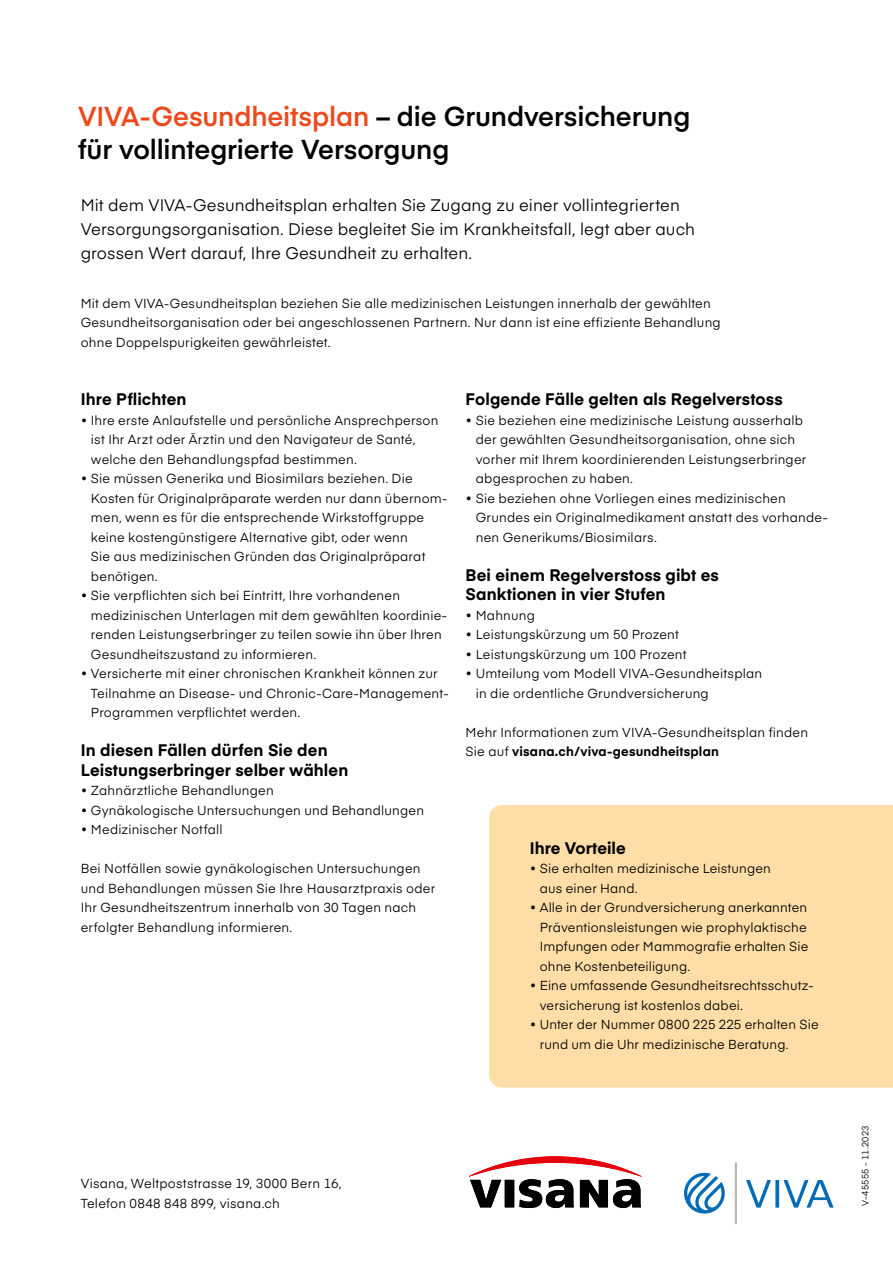
<style>
.page{position:relative;width:893px;height:1263px;background:#fff}
.page>*{position:absolute;margin:0;border:0;box-sizing:border-box;transform-origin:0 0}
.t1{font:600 27px/33px "Eina 03";letter-spacing:-.005em;color:#000}
.t2{font:16.5px/24px "Eina 03";letter-spacing:.005em;color:#000}
.t3{font:700 16.5px/19.5px "Eina 03";letter-spacing:.005em;color:#000}
.t4{font:12.9px/19.5px "Eina 03";letter-spacing:.015em;color:#000}
.t5{font:9px "Eina 03";letter-spacing:.03em;color:#000}
.s1{color:#eb4a1d}
.s2{font-weight:700}
</style>
<div class="page">
<div style="left:489px;top:805px;width:404px;height:283px;background:#fedda7"></div>
<svg style="left:469px;top:1156px;width:173px;height:52px"></svg>
<svg style="left:684px;top:1172px;width:41px;height:42px"></svg>
<hr style="left:735px;top:1163px;width:2px;height:60px;background:#b3b7b0">
<svg style="left:746px;top:1180px;width:87px;height:27px"></svg>
<h1 class="t1" style="left:78px;top:98px;width:614px"><span class="s1">VIVA-Gesundheitsplan</span> – die Grundversicherung für vollintegrierte Versorgung</h1>
<p class="t2" style="left:81px;top:192px;width:616px">Mit dem VIVA-Gesundheitsplan erhalten Sie Zugang zu einer vollintegrierten<br>Versorgungsorganisation. Diese begleitet Sie im Krankheitsfall, legt aber auch grossen Wert darauf, Ihre Gesundheit zu erhalten.</p>
<p class="t4" style="left:81px;top:292px;width:641px">Mit dem VIVA-Gesundheitsplan beziehen Sie alle medizinischen Leistungen innerhalb der gewählten<br>Gesundheitsorganisation oder bei angeschlossenen Partnern. Nur dann ist eine effiziente Behandlung ohne Doppelspurigkeiten gewährleistet.</p>
<p class="t3" style="left:81px;top:388px;width:107px">Ihre Pflichten</p>
<p class="t4" style="left:91px;top:409px;width:349px;text-indent:-10px">• Ihre erste Anlaufstelle und persönliche Ansprechperson ist Ihr Arzt oder Ärztin und den Navigateur de Santé, welche den Behandlungspfad bestimmen.</p>
<p class="t4" style="left:91px;top:468px;width:358px;text-indent:-10px">• Sie müssen Generika und Biosimilars beziehen. Die Kosten für Originalpräparate werden nur dann übernom&shy;men, wenn es für die entsprechende Wirkstoffgruppe keine kostengünstigere Alternative gibt, oder wenn<br>Sie aus medizinischen Gründen das Originalpräparat benötigen.</p>
<p class="t4" style="left:91px;top:585px;width:358px;text-indent:-10px">• Sie verpflichten sich bei Eintritt, Ihre vorhandenen medizinischen Unterlagen mit dem gewählten koordinie&shy;renden Leistungserbringer zu teilen sowie ihn über Ihren Gesundheitszustand zu informieren.</p>
<p class="t4" style="left:91px;top:663px;width:359px;text-indent:-10px">• Versicherte mit einer chronischen Krankheit können zur<br>Teilnahme an Disease- und Chronic-Care-Management-<br>Programmen verpflichtet werden.</p>
<p class="t3" style="left:81px;top:739px;width:269px">In diesen Fällen dürfen Sie den<br>Leistungserbringer selber wählen</p>
<p class="t4" style="left:81px;top:780px;width:194px">• Zahnärztliche Behandlungen</p>
<p class="t4" style="left:81px;top:799px;width:345px">• Gynäkologische Untersuchungen und Behandlungen</p>
<p class="t4" style="left:81px;top:819px;width:143px">• Medizinischer Notfall</p>
<p class="t4" style="left:81px;top:858px;width:356px">Bei Notfällen sowie gynäkologischen Untersuchungen und Behandlungen müssen Sie Ihre Hausarztpraxis oder Ihr Gesundheitszentrum innerhalb von 30 Tagen nach erfolgter Behandlung informieren.</p>
<p class="t3" style="left:466px;top:388px;width:319px">Folgende Fälle gelten als Regelverstoss</p>
<p class="t4" style="left:476px;top:409px;width:332px;text-indent:-10px">• Sie beziehen eine medizinische Leistung ausserhalb der gewählten Gesundheitsorganisation, ohne sich vorher mit Ihrem koordinierenden Leistungserbringer abgesprochen zu haben.</p>
<p class="t4" style="left:476px;top:487px;width:353px;text-indent:-10px">• Sie beziehen ohne Vorliegen eines medizinischen<br>Grundes ein Originalmedikament anstatt des vorhande&shy;nen Generikums/Biosimilars.</p>
<p class="t3" style="left:466px;top:564px;width:255px">Bei einem Regelverstoss gibt es<br>Sanktionen in vier Stufen</p>
<p class="t4" style="left:466px;top:604px;width:71px">• Mahnung</p>
<p class="t4" style="left:466px;top:624px;width:215px">• Leistungskürzung um 50 Prozent</p>
<p class="t4" style="left:466px;top:643px;width:222px">• Leistungskürzung um 100 Prozent</p>
<p class="t4" style="left:476px;top:663px;width:288px;text-indent:-10px">• Umteilung vom Modell VIVA-Gesundheitsplan in die ordentliche Grundversicherung</p>
<p class="t4" style="left:466px;top:721px;width:344px">Mehr Informationen zum VIVA-Gesundheitsplan finden<br>Sie auf <span class="s2">visana.ch/viva-gesundheitsplan</span></p>
<p class="t3" style="left:530px;top:837px;width:97px">Ihre Vorteile</p>
<p class="t4" style="left:540px;top:858px;width:233px;text-indent:-10px">• Sie erhalten medizinische Leistungen aus einer Hand.</p>
<p class="t4" style="left:540px;top:897px;width:270px;text-indent:-10px">• Alle in der Grundversicherung anerkannten Präventionsleistungen wie prophylaktische Impfungen oder Mammografie erhalten Sie ohne Kostenbeteiligung.</p>
<p class="t4" style="left:540px;top:975px;width:275px;text-indent:-10px">• Eine umfassende Gesundheitsrechtsschutz&shy;versicherung ist kostenlos dabei.</p>
<p class="t4" style="left:540px;top:1014px;width:280px;text-indent:-10px">• Unter der Nummer 0800 225 225 erhalten Sie rund um die Uhr medizinische Beratung.</p>
<p class="t4" style="left:81px;top:1173px;width:262px">Visana, Weltpoststrasse 19, 3000 Bern 16,<br>Telefon 0848 848 899, visana.ch</p>
<p class="t5" style="left:858px;top:1206px;width:82px;rotate:-90deg">V-45555 - 11.2023</p>
</div>
